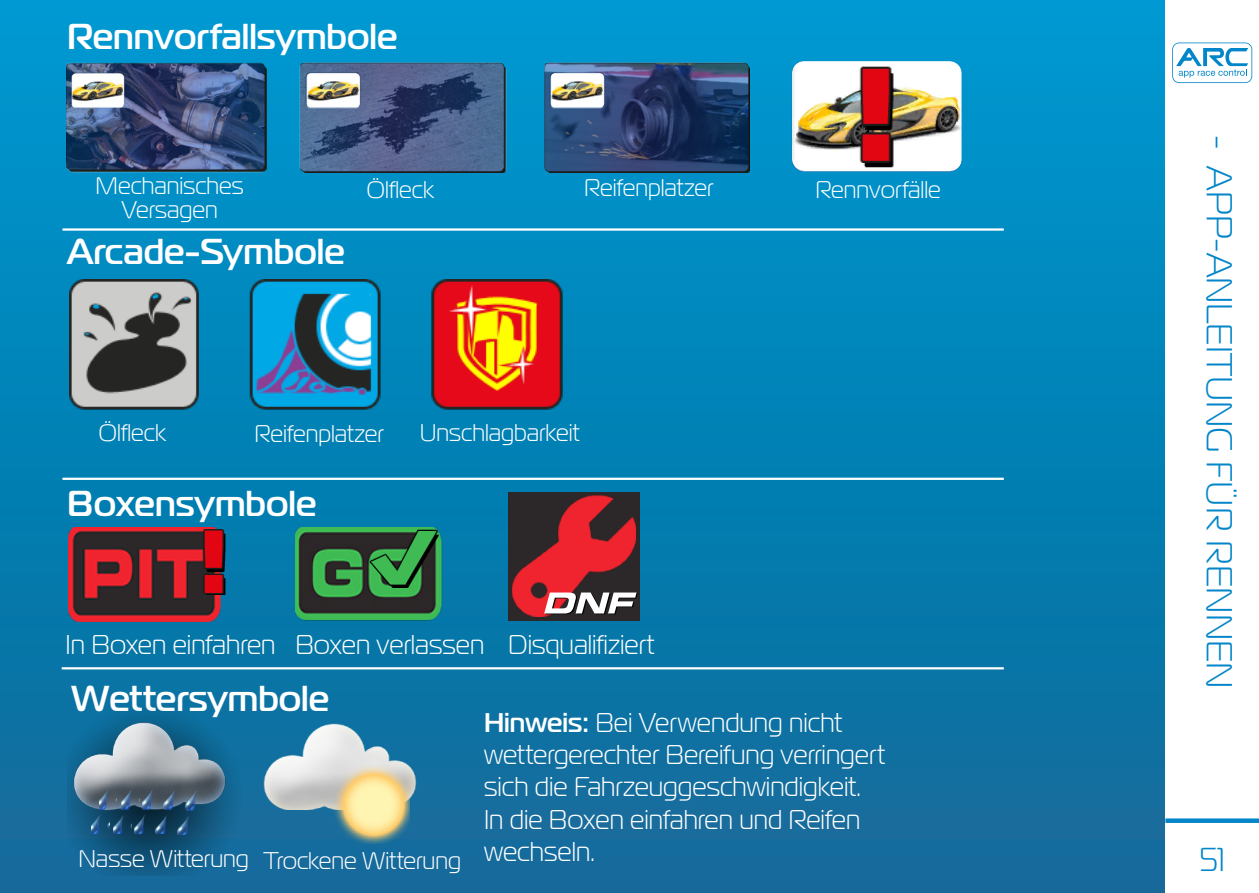
<style>
.page{position:relative;width:1259px;height:893px;background:#fff}
.page>*{position:absolute;margin:0;border:0;box-sizing:border-box;transform-origin:0 0}
.t1{font:500 36px "Magistral";color:#fff}
.t2{font:300 36px "Magistral";color:#0386c9}
.t3{font:300 33px "Magistral";color:#0386c9}
.t4{font:300 27px/32.4px "Magistral";color:#fff}
.t5{font:300 24px "Magistral";color:#fff}
.s1{font-weight:500}
</style>
<div class="page">
<div style="left:0;top:0;width:1259px;height:893px;background:linear-gradient(to bottom,#0099d2,#116998)"></div>
<hr style="left:62px;top:228px;width:941px;height:3px;background:#fff">
<hr style="left:62px;top:478px;width:941px;height:2px;background:#fff">
<hr style="left:62px;top:667px;width:941px;height:2px;background:#fff">
<div style="left:1165px;top:0;width:94px;height:893px;background:#fff"></div>
<svg style="left:1172px;top:43px;width:80px;height:40px"></svg>
<div style="left:1165px;top:818px;width:94px;height:5px;background:#0386c9"></div>
<img style="left:68px;top:701px;width:179px;height:175px">
<img style="left:121px;top:783px;width:18px;height:26px">
<img style="left:114px;top:807px;width:17px;height:27px">
<img style="left:163px;top:783px;width:17px;height:27px">
<img style="left:155px;top:808px;width:17px;height:26px">
<img style="left:99px;top:783px;width:18px;height:26px">
<img style="left:91px;top:807px;width:18px;height:26px">
<img style="left:183px;top:784px;width:18px;height:26px">
<img style="left:175px;top:808px;width:18px;height:26px">
<img style="left:142px;top:783px;width:18px;height:26px">
<img style="left:134px;top:807px;width:18px;height:27px">
<img style="left:69px;top:280px;width:139px;height:130px">
<img style="left:239px;top:280px;width:151px;height:130px">
<img style="left:431px;top:279px;width:134px;height:131px">
<img style="left:295px;top:527px;width:148px;height:94px">
<img style="left:370px;top:530px;width:69px;height:58px">
<img style="left:69px;top:527px;width:151px;height:94px">
<img style="left:245px;top:701px;width:178px;height:108px">
<img style="left:316px;top:762px;width:93px;height:82px">
<img style="left:190px;top:523px;width:48px;height:72px">
<div style="left:508px;top:492px;width:132px;height:129px;background:#2c2728"></div>
<img style="left:512px;top:495px;width:124px;height:122px">
<svg style="left:544px;top:592px;width:93px;height:22px"></svg>
<img style="left:67px;top:60px;width:199px;height:115px">
<img style="left:299px;top:62px;width:207px;height:111px">
<img style="left:544px;top:62px;width:205px;height:111px">
<img style="left:792px;top:61px;width:169px;height:111px">
<p class="t1" style="left:67px;top:15px;width:332px">Rennvorfallsymbole</p>
<p class="t5" style="left:96px;top:172px;width:150px">Mechanisches</p>
<p class="t5" style="left:122px;top:196px;width:98px">Versagen</p>
<p class="t1" style="left:67px;top:230px;width:279px">Arcade-Symbole</p>
<p class="t5" style="left:366px;top:175px;width:69px">Ölfleck</p>
<p class="t5" style="left:584px;top:173px;width:131px">Reifenplatzer</p>
<p class="t5" style="left:815px;top:175px;width:127px">Rennvorfälle</p>
<p class="t5" style="left:99px;top:418px;width:69px">Ölfleck</p>
<p class="t5" style="left:420px;top:418px;width:161px">Unschlagbarkeit</p>
<p class="t5" style="left:254px;top:419px;width:131px">Reifenplatzer</p>
<p class="t1" style="left:67px;top:481px;width:251px">Boxensymbole</p>
<p class="t4" style="left:66px;top:628px;width:211px">In Boxen einfahren</p>
<p class="t4" style="left:295px;top:628px;width:190px">Boxen verlassen</p>
<p class="t4" style="left:508px;top:628px;width:148px">Disqualifiziert</p>
<p class="t1" style="left:72px;top:676px;width:259px">Wettersymbole</p>
<p class="t5" style="left:78px;top:844px;width:172px">Nasse Witterung</p>
<p class="t5" style="left:263px;top:846px;width:199px">Trockene Witterung</p>
<p class="t4" style="left:484px;top:705px;width:402px"><span class="s1">Hinweis:</span> Bei Verwendung nicht wettergerechter Bereifung verringert sich die Fahrzeuggeschwindigkeit.<br>In die Boxen einfahren und Reifen wechseln.</p>
<p class="t2" style="left:1241px;top:135px;width:555px;rotate:90deg">- APP-ANLEITUNG FÜR RENNEN</p>
<p class="t3" style="left:1199px;top:840px;width:27px">51</p>
</div>
